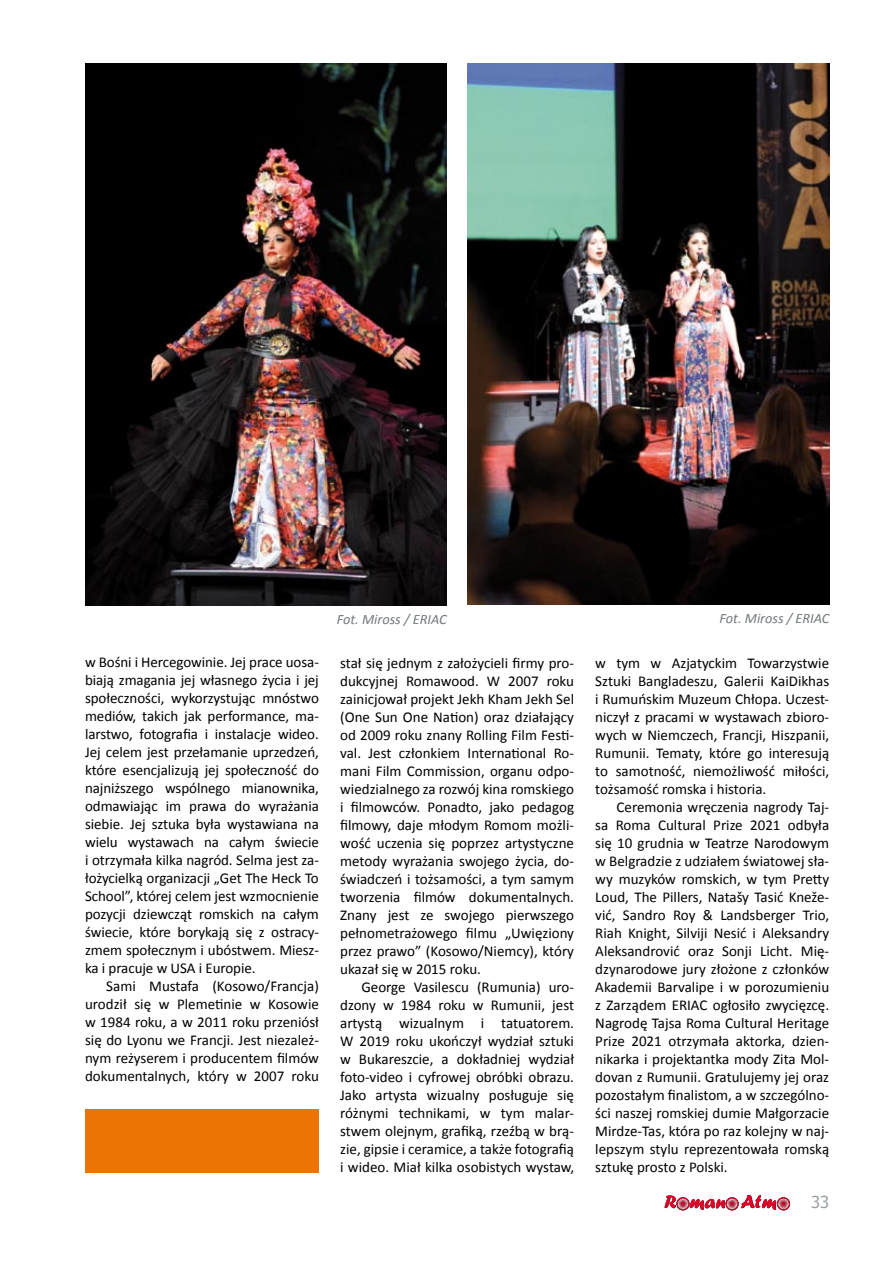
<style>
.page{position:relative;width:893px;height:1263px;background:#fff}
.page>*{position:absolute;margin:0;border:0;box-sizing:border-box;transform-origin:0 0}
.t1{font:16.5px "Tahoma";color:#99a1a6}
.t2{font:15px/18px "Calibri";color:#000;text-align:justify}
.t3{font:italic 14.25px "Calibri";color:#72787d}
</style>
<div class="page">
<svg style="left:664px;top:1195px;width:126px;height:15px"></svg>
<div style="left:85px;top:1109px;width:234px;height:63px;background:#ec7405"></div>
<img style="left:468px;top:64px;width:361px;height:541px">
<img style="left:85px;top:64px;width:361px;height:542px">
<p class="t2" style="left:85px;top:652px;width:235px">w Bośni i Hercegowinie. Jej prace uosa&shy;biają zmagania jej własnego życia i jej społeczności, wykorzystując mnóstwo mediów, takich jak performance, ma&shy;larstwo, fotografia i instalacje wideo.<br>Jej celem jest przełamanie uprzedzeń, które esencjalizują jej społeczność do najniższego wspólnego mianownika, odmawiając im prawa do wyrażania siebie. Jej sztuka była wystawiana na wielu wystawach na całym świecie i otrzymała kilka nagród. Selma jest za&shy;łożycielką organizacji „Get The Heck To School”, której celem jest wzmocnienie pozycji dziewcząt romskich na całym świecie, które borykają się z ostracy&shy;zmem społecznym i ubóstwem. Miesz&shy;ka i pracuje w USA i Europie.</p>
<p class="t2" style="left:85px;top:976px;width:235px;text-indent:21px">Sami Mustafa (Kosowo/Francja) urodził się w Plemetinie w Kosowie w 1984 roku, a w 2011 roku przeniósł się do Lyonu we Francji. Jest niezależ&shy;nym reżyserem i producentem filmów dokumentalnych, który w 2007 roku</p>
<p class="t3" style="left:337px;top:610px;width:111px">Fot. Miross / ERIAC</p>
<p class="t3" style="left:720px;top:609px;width:111px">Fot. Miross / ERIAC</p>
<p class="t2" style="left:340px;top:653px;width:235px">stał się jednym z założycieli firmy pro&shy;dukcyjnej Romawood. W 2007 roku zainicjował projekt Jekh Kham Jekh Sel (One Sun One Nation) oraz działający od 2009 roku znany Rolling Film Festi&shy;val. Jest członkiem International Ro&shy;mani Film Commission, organu odpo&shy;wiedzialnego za rozwój kina romskiego i filmowców. Ponadto, jako pedagog filmowy, daje młodym Romom możli&shy;wość uczenia się poprzez artystyczne metody wyrażania swojego życia, do&shy;świadczeń i tożsamości, a tym samym tworzenia filmów dokumentalnych.<br>Znany jest ze swojego pierwszego pełnometrażowego filmu „Uwięziony przez prawo” (Kosowo/Niemcy), który ukazał się w 2015 roku.</p>
<p class="t2" style="left:340px;top:977px;width:235px;text-indent:21px">George Vasilescu (Rumunia) uro&shy;dzony w 1984 roku w Rumunii, jest artystą wizualnym i tatuatorem.<br>W 2019 roku ukończył wydział sztuki w Bukareszcie, a dokładniej wydział foto-video i cyfrowej obróbki obrazu.<br>Jako artysta wizualny posługuje się różnymi technikami, w tym malar&shy;stwem olejnym, grafiką, rzeźbą w brą&shy;zie, gipsie i ceramice, a także fotografią i wideo. Miał kilka osobistych wystaw,</p>
<p class="t2" style="left:595px;top:654px;width:235px">w tym w Azjatyckim Towarzystwie Sztuki Bangladeszu, Galerii KaiDikhas i Rumuńskim Muzeum Chłopa. Uczest&shy;niczył z pracami w wystawach zbioro&shy;wych w Niemczech, Francji, Hiszpanii, Rumunii. Tematy, które go interesują to samotność, niemożliwość miłości, tożsamość romska i historia.</p>
<p class="t2" style="left:595px;top:798px;width:235px;text-indent:21px">Ceremonia wręczenia nagrody Taj&shy;sa Roma Cultural Prize 2021 odbyła się 10 grudnia w Teatrze Narodowym w Belgradzie z udziałem światowej sła&shy;wy muzyków romskich, w tym Pretty Loud, The Pillers, Natašy Tasić Kneže&shy;vić, Sandro Roy &amp; Landsberger Trio, Riah Knight, Silviji Nesić i Aleksandry Aleksandrović oraz Sonji Licht. Mię&shy;dzynarodowe jury złożone z członków Akademii Barvalipe i w porozumieniu z Zarządem ERIAC ogłosiło zwycięzcę.<br>Nagrodę Tajsa Roma Cultural Heritage Prize 2021 otrzymała aktorka, dzien&shy;nikarka i projektantka mody Zita Mol&shy;dovan z Rumunii. Gratulujemy jej oraz pozostałym finalistom, a w szczególno&shy;ści naszej romskiej dumie Małgorzacie Mirdze-Tas, która po raz kolejny w naj&shy;lepszym stylu reprezentowała romską sztukę prosto z Polski.</p>
<p class="t1" style="left:811px;top:1190px;width:10px">33</p>
</div>
